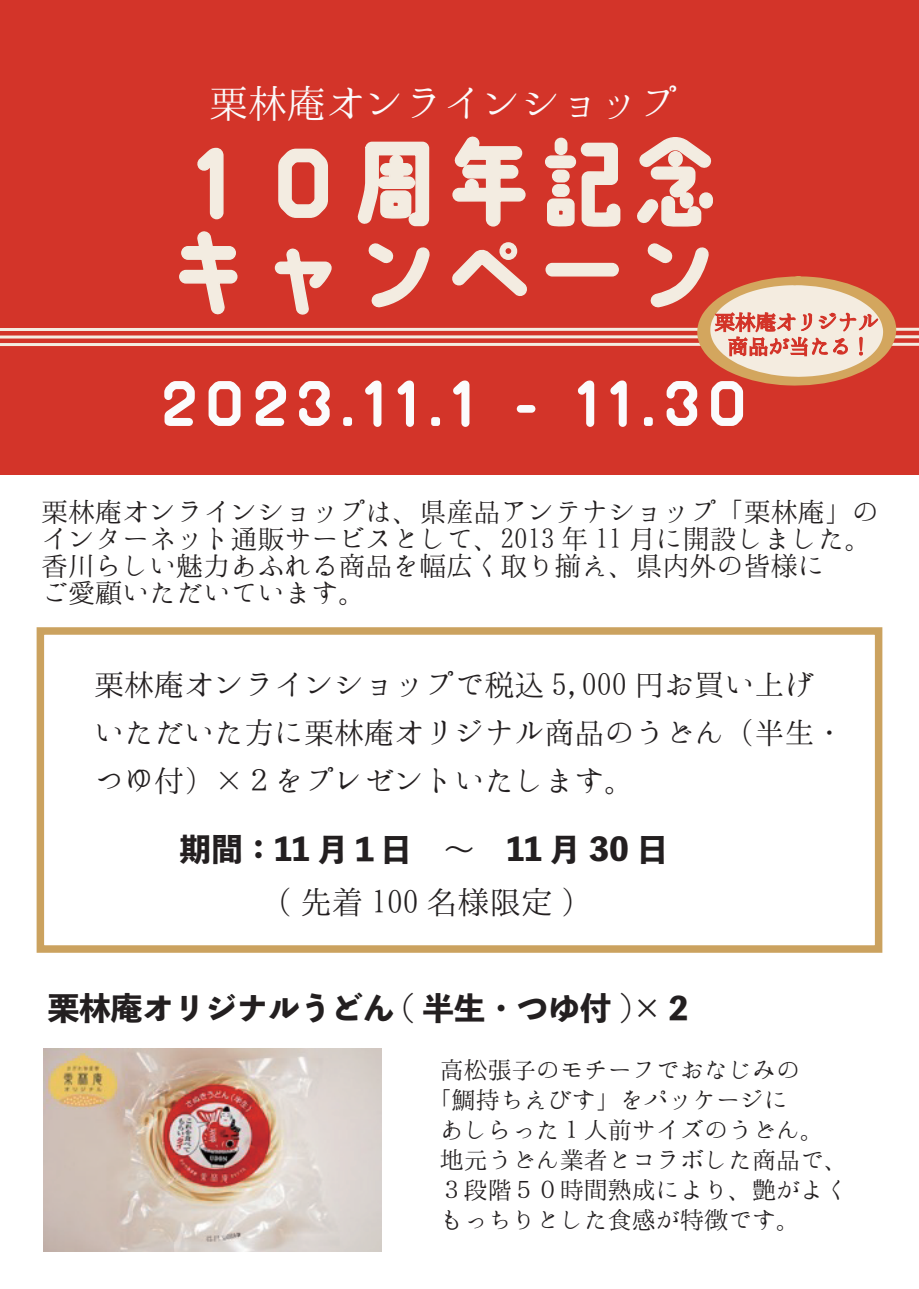
<style>
.page{position:relative;width:919px;height:1289px;background:#fff}
.page>*{position:absolute;margin:0;border:0;box-sizing:border-box;transform-origin:0 0}
.t1{font:93px/88.5px "AB kokoro no 3";color:#f3ece1}
.t2{font:61.5px "AB kokoro no 3";color:#fbfbfc}
.t3{font:39px "Hannari Mincho";color:#fbfbfc}
.t4{font:800 31.5px "Toppan Bunkyu Midashi Gothic Std N";color:#231f20}
.t5{font:31.5px "Hannari Mincho";color:#231f20}
.t6{font:30px/48px "Hannari Mincho";color:#231f20}
.t7{font:27px/27px "Hannari Mincho";color:#231f20}
.t8{font:24px "Hannari Mincho";color:#231f20}
</style>
<div class="page">
<div style="left:0;top:0;width:918px;height:474px;background:#d33429"></div>
<svg style="left:0;top:136px;width:918px;height:250px"></svg>
<div style="left:37px;top:627px;width:845px;height:325px;border:8px solid #cba25f"></div>
<img style="left:43px;top:1048px;width:338px;height:202px">
<h3 class="t3" style="left:209px;top:84px;width:469px">栗林庵オンラインショップ</h3>
<h1 class="t1" style="left:163px;top:144px;width:559px">１０周年記念キャンペーン</h1>
<h2 class="t2" style="left:157px;top:372px;width:595px">2023.11.1 - 11.30</h2>
<p class="t7" style="left:41px;top:498px;width:839px">栗林庵オンラインショップは、県産品アンテナショップ「栗林庵」のインターネット通販サービスとして、2013 年 11 月に開設しました。香川らしい魅力あふれる商品を幅広く取り揃え、県内外の皆様に<br>ご愛顧いただいています。</p>
<p class="t6" style="left:94px;top:660px;width:752px">栗林庵オンラインショップで税込 5,000 円お買い上げいただいた方に栗林庵オリジナル商品のうどん（半生・つゆ付）×２をプレゼントいたします。</p>
<p class="t4" style="left:180px;top:824px;width:490px">期間：11 月１日　～　11 月 30 日</p>
<p class="t5" style="left:277px;top:886px;width:301px">( 先着 100 名様限定 )</p>
<p class="t4" style="left:48px;top:983px;width:648px">栗林庵オリジナルうどん ( 半生・つゆ付 )×２</p>
<p class="t8" style="left:440px;top:1057px;width:361px">高松張子のモチーフでおなじみの</p>
<p class="t8" style="left:428px;top:1087px;width:361px">「鯛持ちえびす」をパッケージに</p>
<p class="t8" style="left:440px;top:1117px;width:385px">あしらった１人前サイズのうどん。</p>
<p class="t8" style="left:440px;top:1147px;width:409px">地元うどん業者とコラボした商品で、</p>
<p class="t8" style="left:440px;top:1177px;width:409px">３段階５０時間熟成により、艶がよく</p>
<p class="t8" style="left:440px;top:1207px;width:361px">もっちりとした食感が特徴です。</p>
</div>
